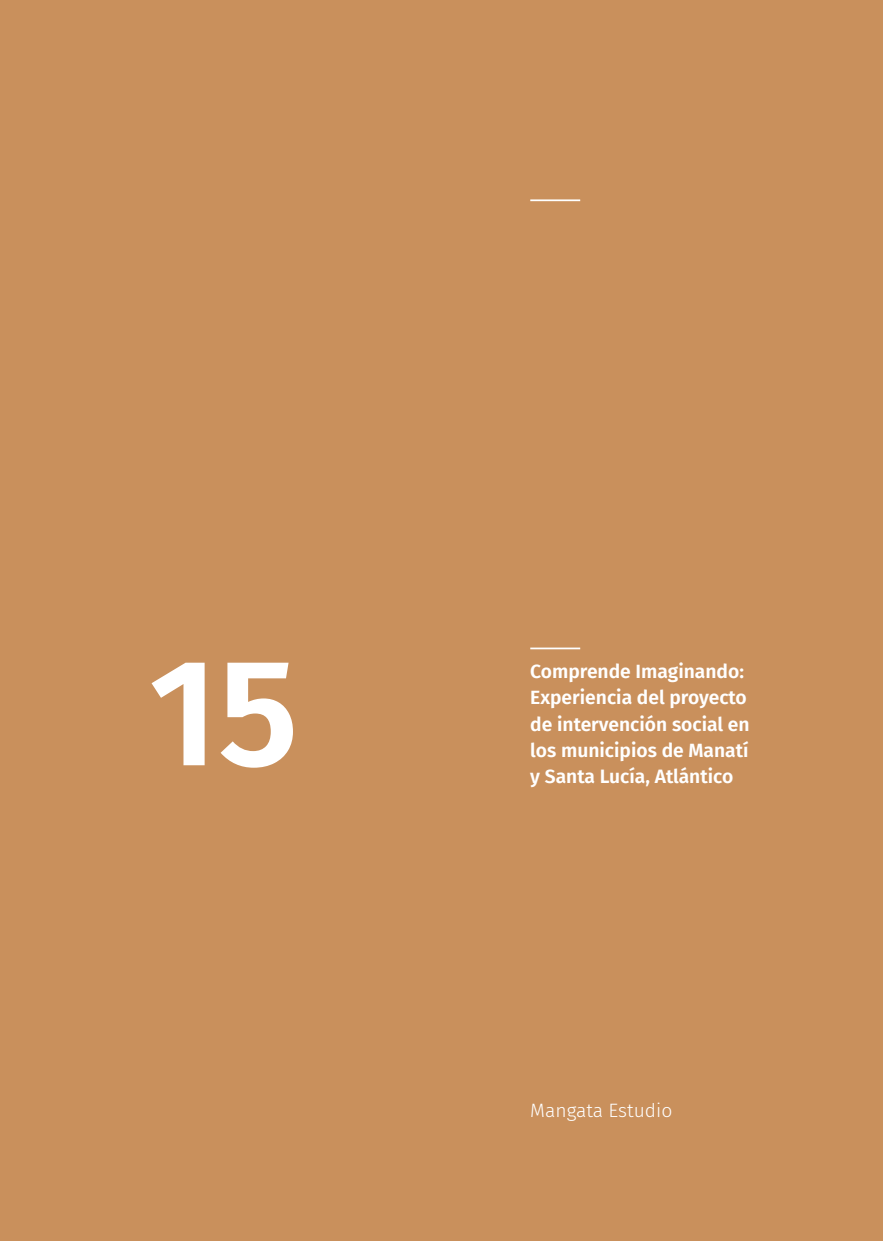
<style>
.page{position:relative;width:883px;height:1241px;background:#fff}
.page>*{position:absolute;margin:0;border:0;box-sizing:border-box;transform-origin:0 0}
.t1{font:600 152.08px "Fira Sans";color:#fff}
.t2{font:600 19.25px/26.2px "Fira Sans";color:#fff}
.t3{font:300 19.25px "Fira Sans";color:#fff}
</style>
<div class="page">
<div style="left:0;top:0;width:883px;height:1240px;background:#c9905c"></div>
<hr style="left:530px;top:647px;width:50px;height:2px;background:#fff">
<hr style="left:530px;top:199px;width:50px;height:2px;background:#fff">
<p class="t1" style="left:149px;top:587px;width:151px">15</p>
<p class="t2" style="left:530px;top:657px;width:221px">Comprende Imaginando:<br>Experiencia del proyecto de intervención social en los municipios de Manatí</p>
<p class="t2" style="left:530px;top:762px;width:204px">y Santa Lucía, Atlántico</p>
<p class="t3" style="left:530px;top:1096px;width:144px">Mangata Estudio</p>
</div>
